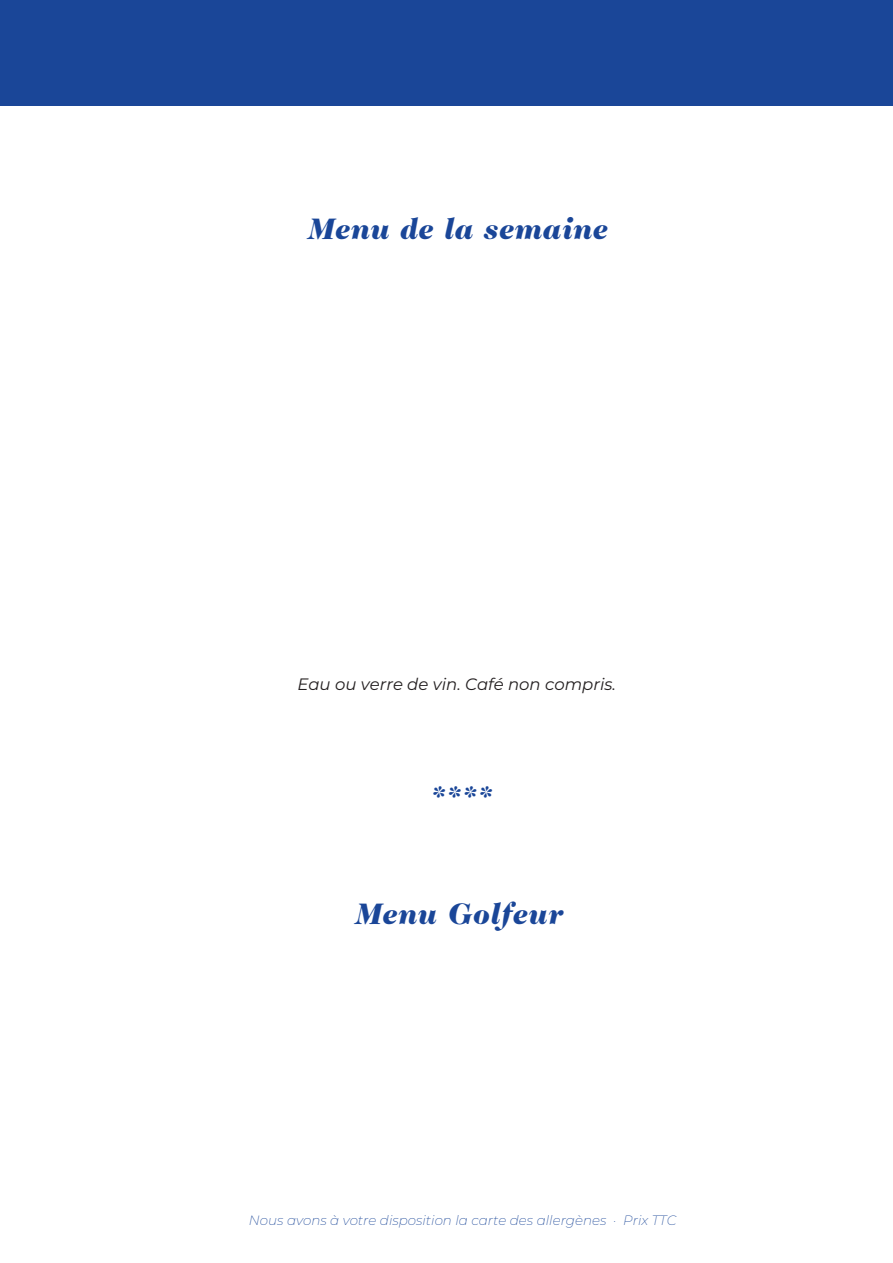
<style>
.page{position:relative;width:893px;height:1263px;background:#fff}
.page>*{position:absolute;margin:0;border:0;box-sizing:border-box;transform-origin:0 0}
.t1{font:italic 900 30px "Caslon 224 Std";letter-spacing:.025em;color:#1a4698}
.t2{font:italic 16.5px "Montserrat";color:#231f20}
.t3{font:italic 200 13.5px "Montserrat";color:#1a4698}
</style>
<div class="page">
<div style="left:0;top:0;width:893px;height:106px;background:#1a4698"></div>
<p class="t1" style="left:307px;top:211px;width:302px">Menu de la semaine</p>
<p class="t2" style="left:297px;top:672px;width:320px">Eau ou verre de vin. Café non compris.</p>
<p class="t1" style="left:429px;top:779px;width:64px">****</p>
<p class="t1" style="left:354px;top:896px;width:209px">Menu Golfeur</p>
<p class="t3" style="left:249px;top:1211px;width:429px">Nous avons à votre disposition la carte des allergènes · Prix TTC</p>
</div>
